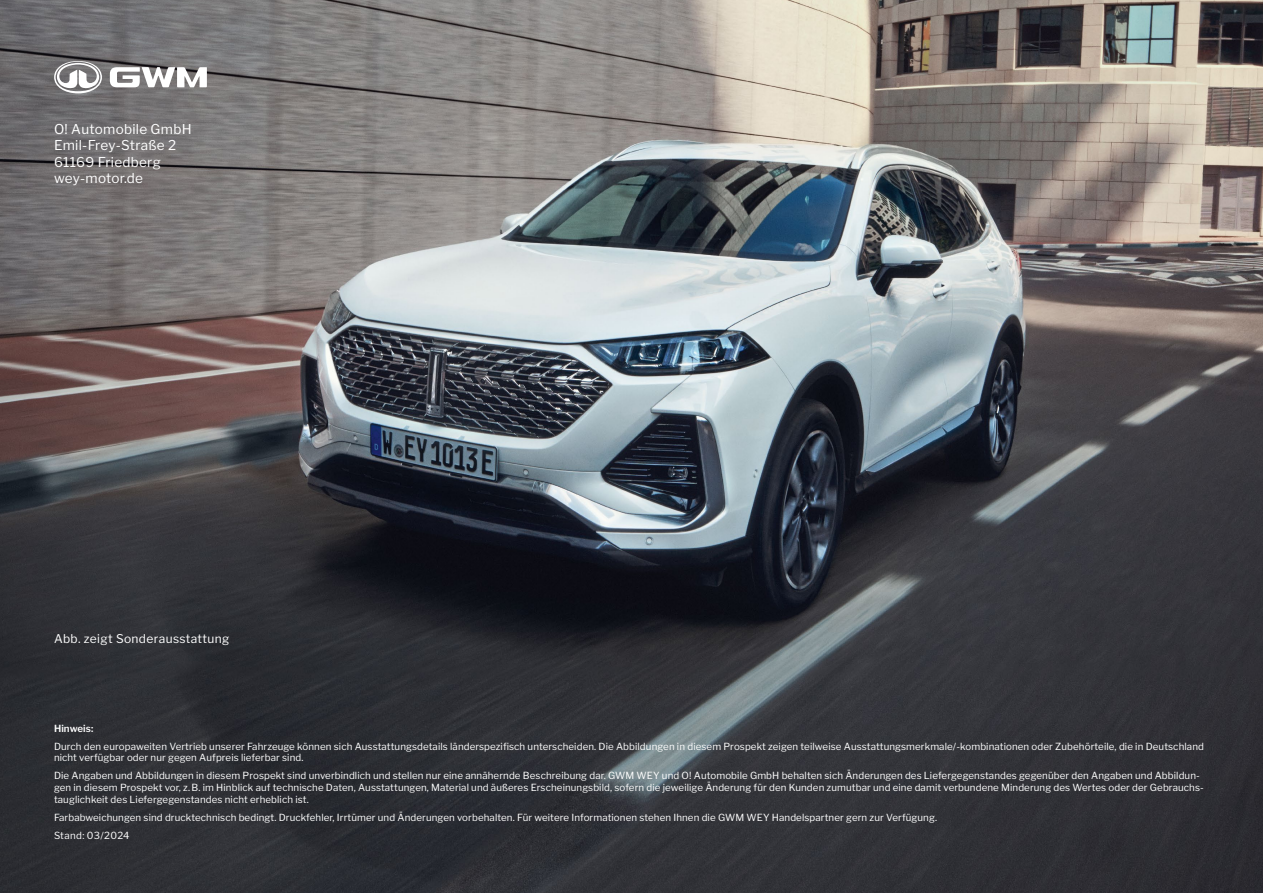
<style>
.page{position:relative;width:1263px;height:893px;background:#fff}
.page>*{position:absolute;margin:0;border:0;box-sizing:border-box;transform-origin:0 0}
.t1{font:13.5px/16.2px "Libre Franklin";letter-spacing:.02em;color:#fff}
.t2{font:12px "Libre Franklin";letter-spacing:.03em;color:#fff}
.t3{font:9.75px/11.7px "Libre Franklin";letter-spacing:.01em;color:#fff}
.t4{font:600 9.75px "Libre Franklin";letter-spacing:.01em;color:#fff}
</style>
<div class="page">
<img style="left:0;top:0;width:1263px;height:893px">
<svg style="left:110px;top:67px;width:97px;height:20px"></svg>
<svg style="left:54px;top:61px;width:48px;height:32px"></svg>
<h1 class="t1" style="left:54px;top:120px;width:139px">O! Automobile GmbH<br>Emil-Frey-Straße 2<br>61169 Friedberg wey-motor.de</h1>
<p class="t2" style="left:54px;top:630px;width:177px">Abb. zeigt Sonderausstattung</p>
<p class="t4" style="left:54px;top:720px;width:41px">Hinweis:</p>
<p class="t3" style="left:54px;top:739px;width:1151px">Durch den europaweiten Vertrieb unserer Fahrzeuge können sich Ausstattungsdetails länderspezifisch unterscheiden. Die Abbildungen in diesem Prospekt zeigen teilweise Ausstattungsmerkmale/-kombinationen oder Zubehörteile, die in Deutschland nicht verfügbar oder nur gegen Aufpreis lieferbar sind.</p>
<p class="t3" style="left:54px;top:769px;width:1151px">Die Angaben und Abbildungen in diesem Prospekt sind unverbindlich und stellen nur eine annähernde Beschreibung dar. GWM WEY und O! Automobile GmbH behalten sich Änderungen des Liefergegenstandes gegenüber den Angaben und Abbildun&shy;gen in diesem Prospekt vor, z. B. im Hinblick auf technische Daten, Ausstattungen, Material und äußeres Erscheinungsbild, sofern die jeweilige Änderung für den Kunden zumutbar und eine damit verbundene Minderung des Wertes oder der Gebrauchs&shy;tauglichkeit des Liefergegenstandes nicht erheblich ist.</p>
<p class="t3" style="left:54px;top:807px;width:885px;line-height:18.1px">Farbabweichungen sind drucktechnisch bedingt. Druckfehler, Irrtümer und Änderungen vorbehalten. Für weitere Informationen stehen Ihnen die GWM WEY Handelspartner gern zur Verfügung.<br>Stand: 03/2024</p>
</div>
